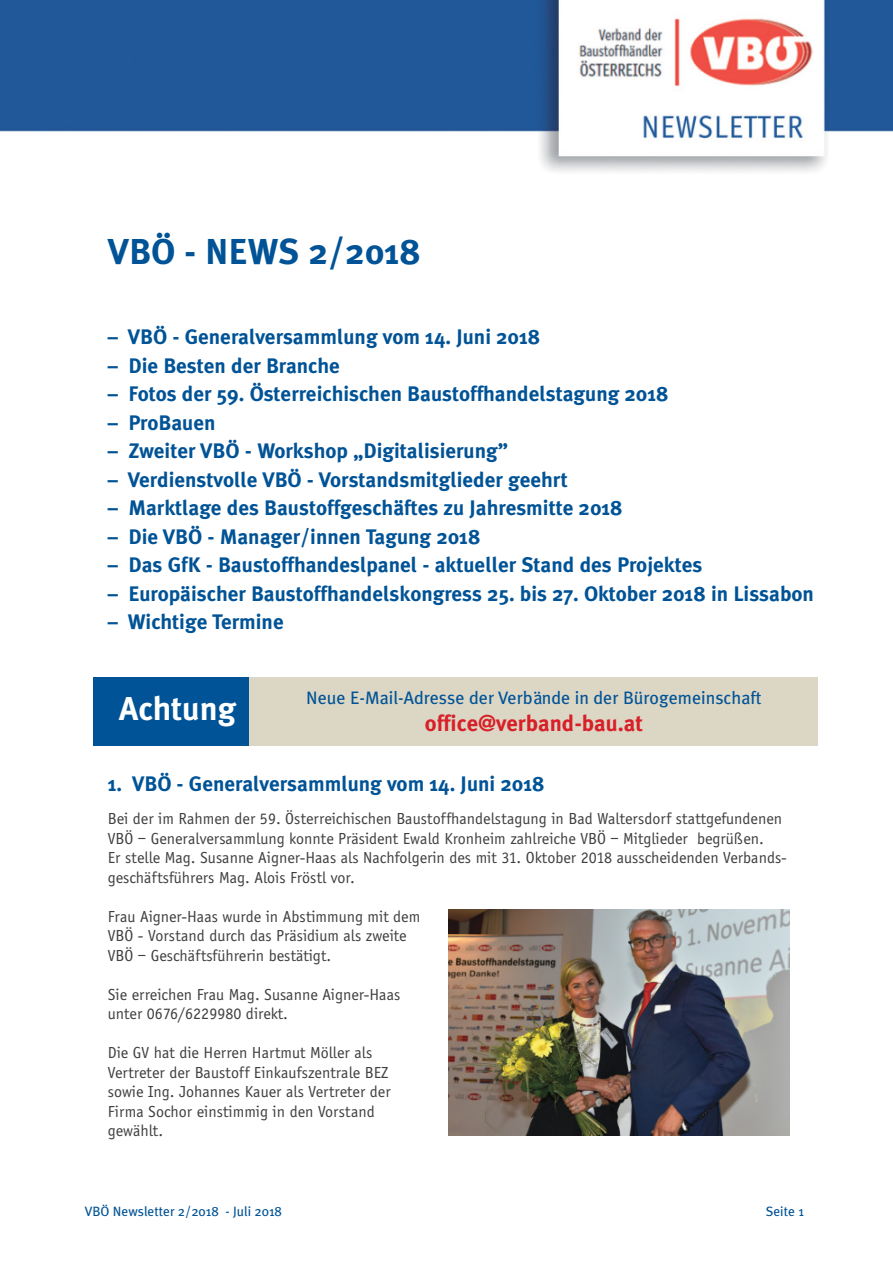
<style>
.page{position:relative;width:893px;height:1262px;background:#fff}
.page>*{position:absolute;margin:0;border:0;box-sizing:border-box;transform-origin:0 0}
.t1{font:700 36px "Meta Plus";color:#005396}
.t2{font:700 33px "Meta Plus";color:#fff}
.t3{font:700 22.5px "Meta Plus";color:#d72028}
.t4{font:700 21px "Meta Plus";color:#005396}
.t5{font:18px "Meta Plus";color:#005396}
.t6{font:16.5px/19.5px "Officina Sans";color:#404041}
.t7{font:13.5px "Meta Plus";color:#005396}
</style>
<div class="page">
<img style="left:0;top:0;width:892px;height:172px">
<div style="left:94px;top:677px;width:723px;height:69px;background:#dcd6c5"></div>
<div style="left:94px;top:677px;width:155px;height:69px;background:#005396"></div>
<img style="left:448px;top:909px;width:341px;height:226px">
<h1 class="t1" style="left:108px;top:239px;width:314px">VBÖ - NEWS 2/2018</h1>
<p class="t4" style="left:108px;top:330px;width:434px">– VBÖ - Generalversammlung vom 14. Juni 2018</p>
<p class="t4" style="left:108px;top:358px;width:234px">– Die Besten der Branche</p>
<p class="t4" style="left:108px;top:387px;width:562px">– Fotos der 59. Österreichischen Baustoffhandelstagung 2018</p>
<p class="t4" style="left:108px;top:415px;width:109px">– ProBauen</p>
<p class="t4" style="left:108px;top:444px;width:401px">– Zweiter VBÖ - Workshop „Digitalisierung”</p>
<p class="t4" style="left:108px;top:472px;width:461px">– Verdienstvolle VBÖ - Vorstandsmitglieder geehrt</p>
<p class="t4" style="left:108px;top:501px;width:516px">– Marktlage des Baustoffgeschäftes zu Jahresmitte 2018</p>
<p class="t4" style="left:108px;top:529px;width:374px">– Die VBÖ - Manager/innen Tagung 2018</p>
<p class="t4" style="left:108px;top:558px;width:596px">– Das GfK - Baustoffhandeslpanel - aktueller Stand des Projektes</p>
<p class="t4" style="left:108px;top:586px;width:707px">– Europäischer Baustoffhandelskongress 25. bis 27. Oktober 2018 in Lissabon</p>
<p class="t4" style="left:108px;top:615px;width:177px">– Wichtige Termine</p>
<h2 class="t2" style="left:119px;top:697px;width:118px">Achtung</h2>
<p class="t5" style="left:306px;top:691px;width:457px">Neue E-Mail-Adresse der Verbände in der Bürogemeinschaft</p>
<h3 class="t3" style="left:425px;top:715px;width:220px">office@verband-bau.at</h3>
<p class="t4" style="left:108px;top:776px;width:438px">1. VBÖ - Generalversammlung vom 14. Juni 2018</p>
<p class="t6" style="left:108px;top:810px;width:680px">Bei der im Rahmen der 59. Österreichischen Baustoffhandelstagung in Bad Waltersdorf stattgefundenen VBÖ – Generalversammlung konnte Präsident Ewald Kronheim zahlreiche VBÖ – Mitglieder begrüßen.<br>Er stelle Mag. Susanne Aigner-Haas als Nachfolgerin des mit 31. Oktober 2018 ausscheidenden Verbands&shy;geschäftsführers Mag. Alois Fröstl vor.</p>
<p class="t6" style="left:108px;top:908px;width:314px">Frau Aigner-Haas wurde in Abstimmung mit dem<br>VBÖ - Vorstand durch das Präsidium als zweite<br>VBÖ – Geschäftsführerin bestätigt.</p>
<p class="t6" style="left:108px;top:986px;width:294px">Sie erreichen Frau Mag. Susanne Aigner-Haas unter 0676/6229980 direkt.</p>
<p class="t6" style="left:108px;top:1044px;width:284px">Die GV hat die Herren Hartmut Möller als Vertreter der Baustoff Einkaufszentrale BEZ sowie Ing. Johannes Kauer als Vertreter der Firma Sochor einstimmig in den Vorstand gewählt.</p>
<p class="t7" style="left:85px;top:1206px;width:199px">VBÖ Newsletter 2/2018 - Juli 2018</p>
<p class="t7" style="left:765px;top:1206px;width:40px">Seite 1</p>
</div>
